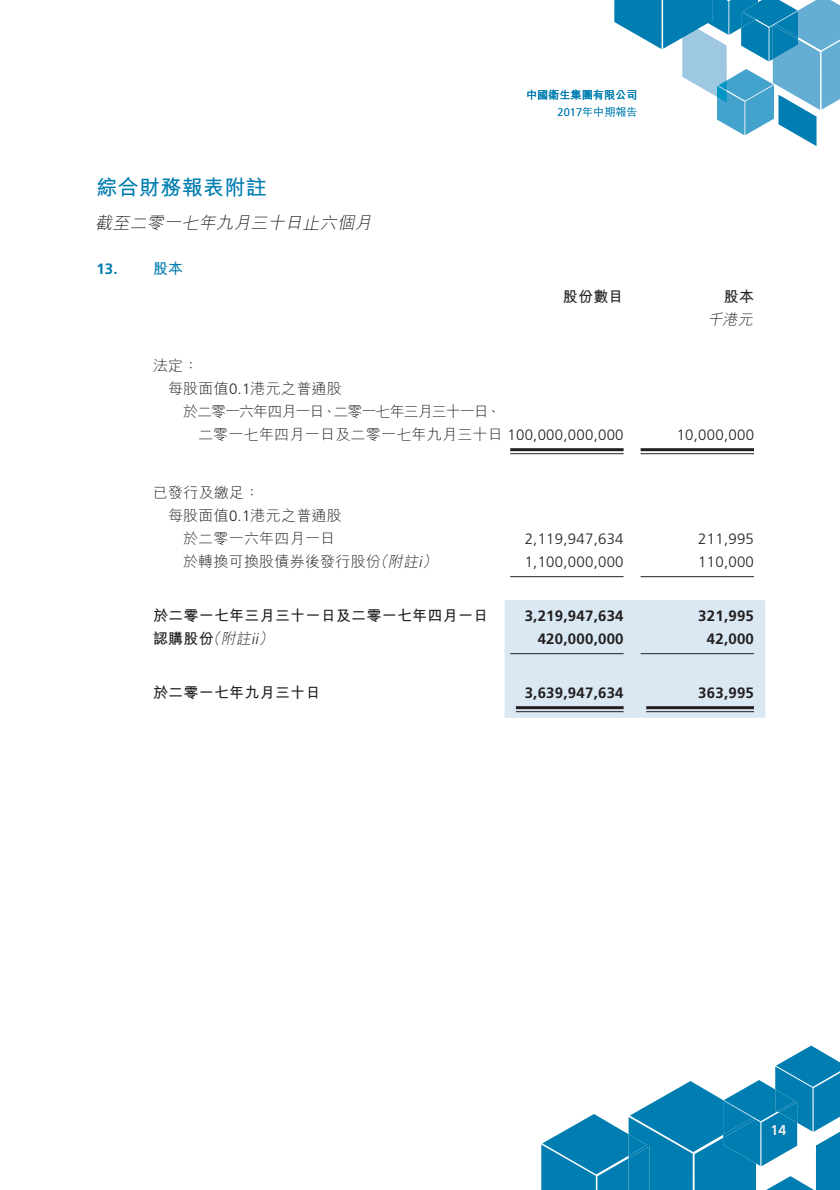
<style>
.page{position:relative;width:840px;height:1190px;background:#fff}
.page>*{position:absolute;margin:0;border:0;box-sizing:border-box;transform-origin:0 0}
.t1{font:21px "M Hei HK Bold E Ten B5 H";letter-spacing:.015em;color:#007db1}
.t2{font:italic 17px "M Hei HK Light E Ten B5 H";color:#231f20}
.t3{font:15px "M Hei HK Light E Ten B5 H";letter-spacing:.015em;color:#231f20}
.t4{font:700 15px "Frutiger LT Std";letter-spacing:.015em;color:#231f20}
.t5{font:300 15px "Frutiger LT Std";letter-spacing:.015em;color:#231f20}
.t6{font:15px "M Hei HK Bold E Ten B5 H";letter-spacing:.015em;color:#231f20}
.t7{font:15px "M Hei HK Light E Ten B5 H";letter-spacing:-.065em;color:#231f20}
.t8{font:700 15px "Frutiger LT Std";color:#007db1}
.t9{font:italic 15px "M Hei HK Light E Ten B5 H";color:#231f20}
.t10{font:14px "Frutiger LT Std";color:#e6e7e8}
.t11{font:11.2px "M Hei HK Bold E Ten B5 H";letter-spacing:-.01em;color:#007db1}
.t12{font:11px "M Hei HK Light E Ten B5 H";letter-spacing:.005em;color:#007db1}
.s1{font-family:"M Hei HK Bold E Ten B5 H";font-weight:400}
.s2{font-family:"Frutiger LT Std";font-weight:300}
.s3{font-style:italic}
.s4{font-family:"Frutiger LT Std";font-weight:300;font-style:italic}
.s5{font-family:"M Hei HK Light E Ten B5 H";font-style:italic}
</style>
<div class="page">
<svg style="left:614px;top:0;width:225px;height:146px"></svg>
<svg style="left:541px;top:1046px;width:298px;height:144px"></svg>
<div style="left:505px;top:600px;width:260px;height:118px;background:#d9e8f3"></div>
<hr style="left:510px;top:448px;width:114px;height:3px;background:#231f20">
<hr style="left:510px;top:453px;width:114px;height:1px;background:#231f20">
<hr style="left:641px;top:448px;width:113px;height:3px;background:#231f20">
<hr style="left:641px;top:453px;width:113px;height:1px;background:#231f20">
<hr style="left:510px;top:576px;width:114px;height:1px;background:#231f20">
<hr style="left:641px;top:576px;width:113px;height:1px;background:#231f20">
<hr style="left:510px;top:653px;width:114px;height:1px;background:#231f20">
<hr style="left:641px;top:653px;width:113px;height:1px;background:#231f20">
<hr style="left:516px;top:706px;width:108px;height:3px;background:#231f20">
<hr style="left:516px;top:711px;width:108px;height:1px;background:#231f20">
<hr style="left:646px;top:706px;width:108px;height:3px;background:#231f20">
<hr style="left:646px;top:711px;width:108px;height:1px;background:#231f20">
<h1 class="t1" style="left:96px;top:179px;width:172px">綜合財務報表附註</h1>
<p class="t2" style="left:95px;top:216px;width:281px">截至二零一七年九月三十日止六個月</p>
<p class="t8" style="left:96px;top:260px;width:88px">13. <span class="s1">股本</span></p>
<p class="t11" style="left:526px;top:90px;width:113px">中國衛生集團有限公司</p>
<p class="t12" style="left:558px;top:108px;width:82px"><span class="s2">2017</span>年中期報告</p>
<p class="t6" style="left:563px;top:291px;width:62px">股份數目</p>
<p class="t6" style="left:724px;top:291px;width:32px">股本</p>
<p class="t9" style="left:707px;top:314px;width:50px">千港元</p>
<p class="t3" style="left:153px;top:360px;width:47px">法定：</p>
<p class="t3" style="left:168px;top:383px;width:175px">每股面值<span class="s2">0.1</span>港元之普通股</p>
<p class="t7" style="left:183px;top:406px;width:320px">於二零一六年四月一日、二零一七年三月三十一日、</p>
<p class="t3" style="left:198px;top:429px;width:427px">二零一七年四月一日及二零一七年九月三十日 <span class="s2">100,000,000,000</span></p>
<p class="t5" style="left:677px;top:429px;width:79px">10,000,000</p>
<p class="t3" style="left:153px;top:487px;width:108px">已發行及繳足：</p>
<p class="t3" style="left:168px;top:510px;width:175px">每股面值<span class="s2">0.1</span>港元之普通股</p>
<p class="t3" style="left:183px;top:533px;width:154px">於二零一六年四月一日</p>
<p class="t5" style="left:525px;top:533px;width:100px">2,119,947,634</p>
<p class="t5" style="left:698px;top:533px;width:57px">211,995</p>
<p class="t3" style="left:183px;top:556px;width:258px">於轉換可換股債券後發行股份<span class="s3">（附註</span><span class="s4">i</span><span class="s3">）</span></p>
<p class="t5" style="left:525px;top:556px;width:100px">1,100,000,000</p>
<p class="t5" style="left:698px;top:556px;width:57px">110,000</p>
<p class="t6" style="left:153px;top:610px;width:337px">於二零一七年三月三十一日及二零一七年四月一日</p>
<p class="t4" style="left:525px;top:607px;width:100px">3,219,947,634</p>
<p class="t4" style="left:698px;top:607px;width:57px">321,995</p>
<p class="t6" style="left:153px;top:633px;width:124px">認購股份<span class="s5">（附註</span><span class="s4">ii</span><span class="s5">）</span></p>
<p class="t4" style="left:538px;top:630px;width:87px">420,000,000</p>
<p class="t4" style="left:707px;top:630px;width:49px">42,000</p>
<p class="t6" style="left:153px;top:687px;width:169px">於二零一七年九月三十日</p>
<p class="t4" style="left:525px;top:684px;width:100px">3,639,947,634</p>
<p class="t4" style="left:698px;top:684px;width:57px">363,995</p>
<p class="t10" style="left:770px;top:1122px;width:17px">14</p>
</div>
